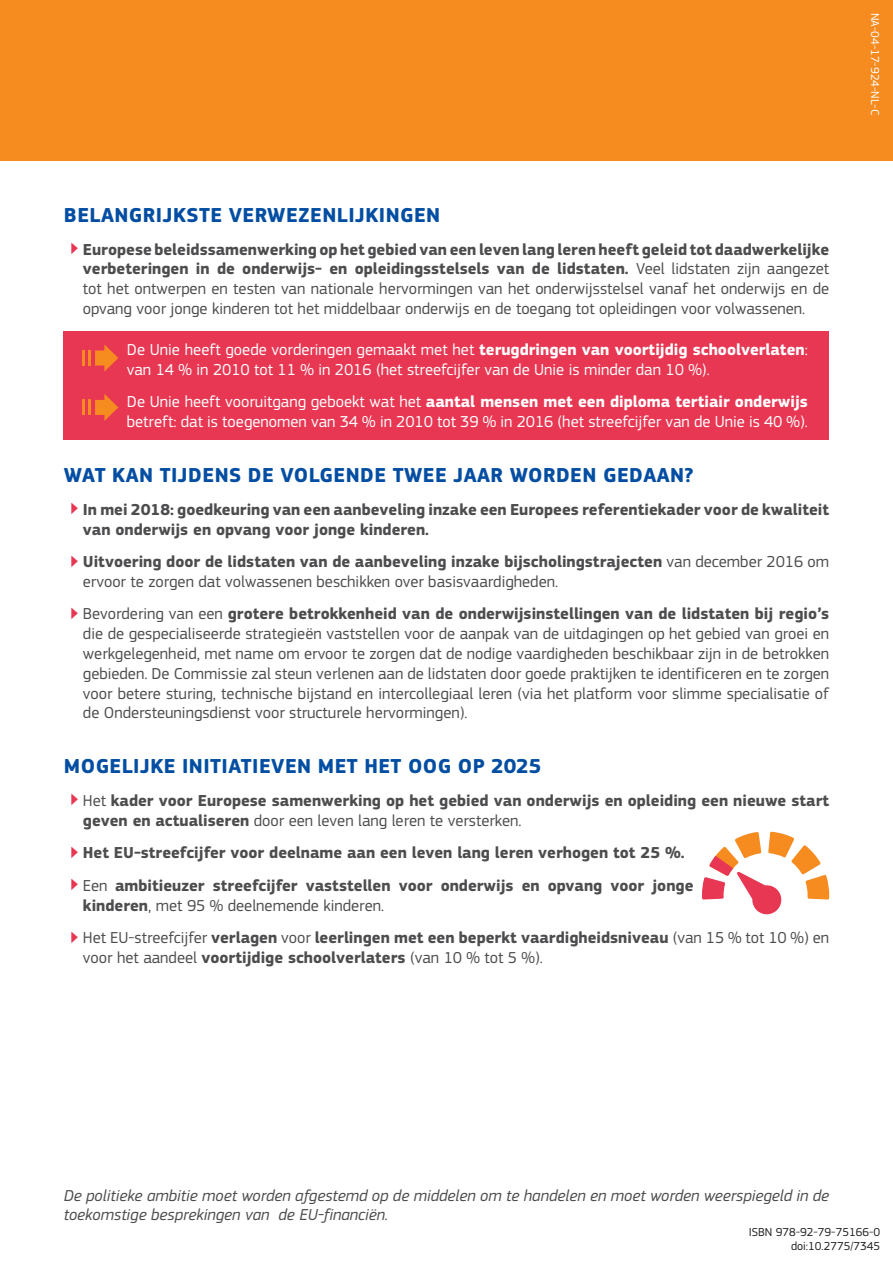
<style>
.page{position:relative;width:893px;height:1263px;background:#fff}
.page>*{position:absolute;margin:0;border:0;box-sizing:border-box;transform-origin:0 0}
.title_2_sb7{font:700 21px "EC Square Sans Pro";letter-spacing:.02em;color:#034ea2}
.title_2_break{font:700 21px "EC Square Sans Pro";letter-spacing:.02em;color:#034ea2}
.t1{font:16.5px/19.8px "EC Square Sans Pro";color:#4d4d4f;text-align:justify}
.t2{font:700 16.5px/19.8px "EC Square Sans Pro";color:#4d4d4f}
.body_box_5{font:16.5px/19.8px "EC Square Sans Pro";color:#fff}
.body_box_4{font:16.5px/19.8px "EC Square Sans Pro";color:#fff}
.t3{font:italic 16.5px/19.8px "EC Square Sans Pro";color:#4d4d4f}
.t4{font:12px/14.4px "EC Square Sans Pro";color:#231f20;text-align:right}
.t5{font:12px "EC Square Sans Pro";color:#fff}
.s1{font-size:28.05px;color:#e73753}
.s2{font-weight:700}
.s3{font-weight:400;font-size:28.05px;color:#e73753}
.s4{font-weight:400}
</style>
<div class="page">
<div style="left:0;top:0;width:893px;height:161px;background:#f68b20"></div>
<div style="left:64px;top:331px;width:765px;height:57px;background:#e73753"></div>
<div style="left:64px;top:383px;width:765px;height:57px;background:#e73753"></div>
<svg style="left:702px;top:832px;width:127px;height:82px"></svg>
<svg style="left:95px;top:344px;width:23px;height:28px"></svg>
<hr style="left:88px;top:350px;width:3px;height:15px;background:#f68b20">
<svg style="left:83px;top:350px;width:2px;height:15px"></svg>
<svg style="left:95px;top:394px;width:23px;height:27px"></svg>
<hr style="left:88px;top:400px;width:3px;height:15px;background:#f68b20">
<svg style="left:83px;top:400px;width:2px;height:15px"></svg>
<p class="title_2_break" style="left:64px;top:202px;width:378px">BELANGRIJKSTE VERWEZENLIJKINGEN</p>
<p class="t1" style="left:83px;top:239px;width:748px;text-indent:-13px"><span class="s1">‣</span> <span class="s2">Europese beleidssamenwerking op het gebied van een leven lang leren heeft geleid tot daadwerkelijke verbeteringen in de onderwijs- en opleidingsstelsels van de lidstaten.</span> Veel lidstaten zijn aangezet tot het ontwerpen en testen van nationale hervormingen van het onderwijsstelsel vanaf het onderwijs en de opvang voor jonge kinderen tot het middelbaar onderwijs en de toegang tot opleidingen voor volwassenen.</p>
<p class="body_box_4" style="left:127px;top:340px;width:683px">De Unie heeft goede vorderingen gemaakt met het <span class="s2">terugdringen van voortijdig schoolverlaten</span>: van 14 % in 2010 tot 11 % in 2016 (het streefcijfer van de Unie is minder dan 10 %).</p>
<p class="body_box_5" style="left:127px;top:392px;width:683px">De Unie heeft vooruitgang geboekt wat het <span class="s2">aantal mensen met een diploma tertiair onderwijs </span>betreft: dat is toegenomen van 34 % in 2010 tot 39 % in 2016 (het streefcijfer van de Unie is 40 %).</p>
<p class="title_2_sb7" style="left:64px;top:463px;width:631px">WAT KAN TIJDENS DE VOLGENDE TWEE JAAR WORDEN GEDAAN?</p>
<p class="t2" style="left:83px;top:500px;width:748px;text-indent:-13px"><span class="s3">‣</span> In mei 2018: goedkeuring van een aanbeveling inzake een Europees referentiekader voor de kwaliteit van onderwijs en opvang voor jonge kinderen.</p>
<p class="t1" style="left:83px;top:552px;width:748px;text-indent:-13px"><span class="s1">‣</span> <span class="s2">Uitvoering door de lidstaten van de aanbeveling inzake bijscholingstrajecten</span> van december 2016 om ervoor te zorgen dat volwassenen beschikken over basisvaardigheden.</p>
<p class="t1" style="left:83px;top:604px;width:748px;text-indent:-13px"><span class="s1">‣</span> Bevordering van een <span class="s2">grotere betrokkenheid van de onderwijsinstellingen van de lidstaten bij regio’s </span>die de gespecialiseerde strategieën vaststellen voor de aanpak van de uitdagingen op het gebied van groei en werkgelegenheid, met name om ervoor te zorgen dat de nodige vaardigheden beschikbaar zijn in de betrokken gebieden. De Commissie zal steun verlenen aan de lidstaten door goede praktijken te identificeren en te zorgen voor betere sturing, technische bijstand en intercollegiaal leren (via het platform voor slimme specialisatie of de Ondersteuningsdienst voor structurele hervormingen).</p>
<p class="title_2_sb7" style="left:64px;top:754px;width:479px">MOGELIJKE INITIATIEVEN MET HET OOG OP 2025</p>
<p class="t2" style="left:83px;top:791px;width:748px;text-indent:-13px"><span class="s3">‣</span> <span class="s4">Het</span> kader voor Europese samenwerking op het gebied van onderwijs en opleiding een nieuwe start geven en actualiseren <span class="s4">door een leven lang leren te versterken.</span></p>
<p class="t2" style="left:70px;top:843px;width:616px"><span class="s3">‣</span> Het EU-streefcijfer voor deelname aan een leven lang leren verhogen tot 25 %.</p>
<p class="t2" style="left:83px;top:876px;width:612px;text-indent:-13px"><span class="s3">‣</span> <span class="s4">Een</span> ambitieuzer streefcijfer vaststellen voor onderwijs en opvang voor jonge kinderen<span class="s4">, met 95 % deelnemende kinderen.</span></p>
<p class="t2" style="left:83px;top:928px;width:748px;text-indent:-13px"><span class="s3">‣</span> <span class="s4">Het EU-streefcijfer</span> verlagen <span class="s4">voor</span> leerlingen met een beperkt vaardigheidsniveau <span class="s4">(van 15 % tot 10 %) en voor het aandeel</span> voortijdige schoolverlaters <span class="s4">(van 10 % tot 5 %).</span></p>
<p class="t5" style="left:882px;top:13px;width:105px;rotate:90deg">NA-04-17-924-NL-N</p>
<p class="t5" style="left:882px;top:109px;width:8px;rotate:90deg">C</p>
<p class="t3" style="left:64px;top:1185px;width:767px">De politieke ambitie moet worden afgestemd op de middelen om te handelen en moet worden weerspiegeld in de toekomstige besprekingen van de EU-financiën.</p>
<p class="t4" style="left:749px;top:1225px;width:133px">ISBN 978-92-79-75133-2 doi:10.2775/34167</p>
<p class="t4" style="left:791px;top:1225px;width:91px">66 0<br>doi:10.2 75/7345</p>
</div>
